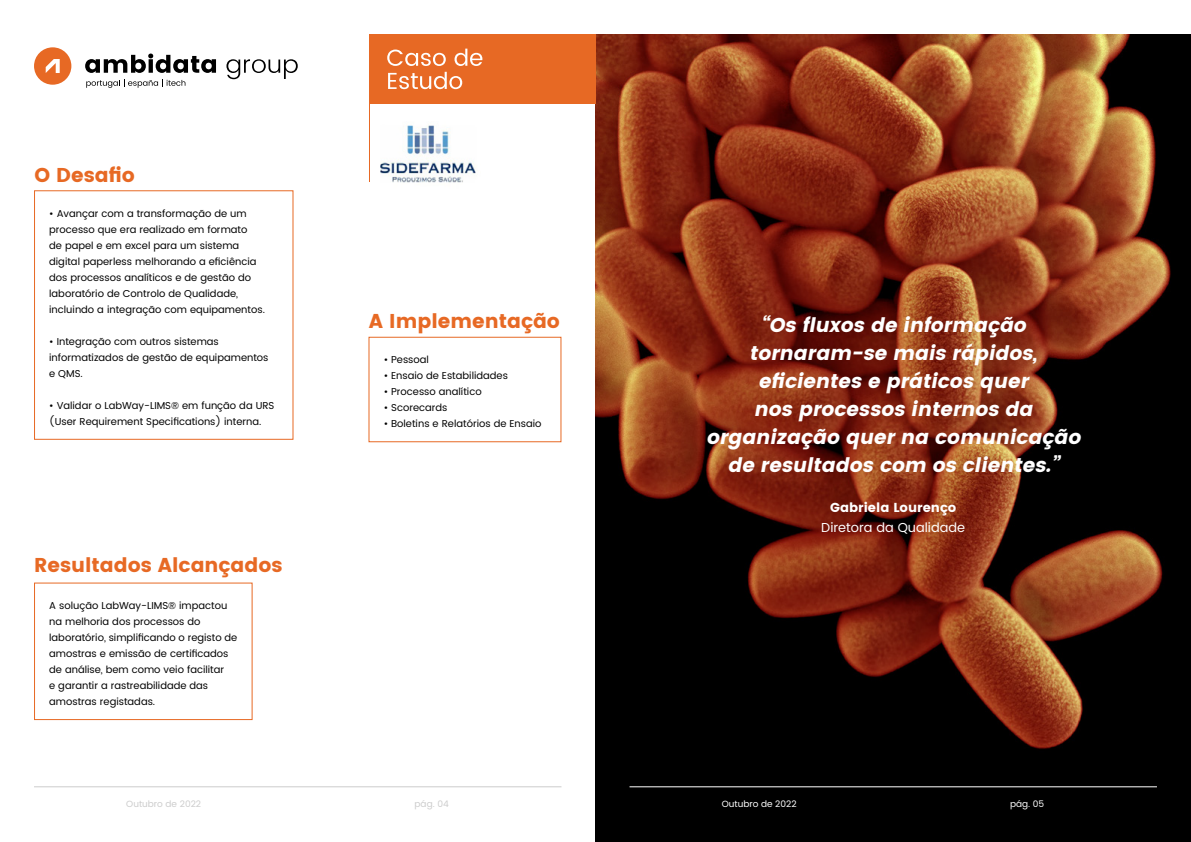
<style>
.page{position:relative;width:1191px;height:842px;background:#fff}
.page>*{position:absolute;margin:0;border:0;box-sizing:border-box;transform-origin:0 0}
.t1{font:italic 20px/28px "Poppins";color:#fff;text-align:center}
.t2{font:20px "Poppins";color:#e76924}
.t3{font:13px "Poppins";color:#fff}
.t4{font:13px "Poppins";color:#fff}
.t5{font:10px/16px "Poppins";color:#000}
.t6{font:9px "Poppins";color:#ccc}
.t7{font:9px "Poppins";color:#fff}
</style>
<div class="page">
<img style="left:595px;top:34px;width:596px;height:808px">
<hr style="left:34px;top:786px;width:527px;height:1px;background:#ccc">
<hr style="left:629px;top:786px;width:528px;height:1px;background:#fff">
<div style="left:34px;top:190px;width:259px;height:250px;border:1px solid #e76924"></div>
<div style="left:368px;top:337px;width:193px;height:105px;border:1px solid #e76924"></div>
<div style="left:34px;top:582px;width:219px;height:138px;border:1px solid #e76924"></div>
<svg style="left:85px;top:54px;width:131px;height:19px"></svg>
<svg style="left:226px;top:59px;width:72px;height:20px"></svg>
<svg style="left:86px;top:79px;width:99px;height:9px"></svg>
<svg style="left:34px;top:47px;width:37px;height:38px"></svg>
<div style="left:369px;top:34px;width:226px;height:70px;background:#e76924"></div>
<hr style="left:369px;top:34px;width:1px;height:148px;background:#e76924">
<svg style="left:388px;top:72px;width:74px;height:17px"></svg>
<svg style="left:387px;top:49px;width:95px;height:17px"></svg>
<img style="left:380px;top:125px;width:96px;height:58px">
<h1 class="t2" style="left:35px;top:163px;width:102px">O Desafio</h1>
<p class="t5" style="left:49px;top:205px;width:217px">• Avançar com a transformação de um processo que era realizado em formato<br>de papel e em excel para um sistema digital paperless melhorando a eficiência dos processos analíticos e de gestão do laboratório de Controlo de Qualidade, incluindo a integração com equipamentos.</p>
<p class="t5" style="left:49px;top:333px;width:221px">• Integração com outros sistemas informatizados de gestão de equipamentos e QMS.</p>
<p class="t5" style="left:49px;top:397px;width:227px">• Validar o LabWay-LIMS® em função da URS (User Requirement Specifications) interna.</p>
<h1 class="t2" style="left:34px;top:553px;width:250px">Resultados Alcançados</h1>
<p class="t5" style="left:49px;top:598px;width:190px">A solução LabWay-LIMS® impactou na melhoria dos processos do laboratório, simplificando o registo de amostras e emissão de certificados de análise, bem como veio facilitar<br>e garantir a rastreabilidade das amostras registadas.</p>
<h1 class="t2" style="left:369px;top:310px;width:192px">A Implementação</h1>
<p class="t5" style="left:384px;top:352px;width:47px">• Pessoal</p>
<p class="t5" style="left:384px;top:368px;width:126px">• Ensaio de Estabilidades</p>
<p class="t5" style="left:384px;top:384px;width:99px">• Processo analítico</p>
<p class="t5" style="left:384px;top:400px;width:65px">• Scorecards</p>
<p class="t5" style="left:384px;top:416px;width:159px">• Boletins e Relatórios de Ensaio</p>
<h1 class="t1" style="left:706px;top:311px;width:382px">“Os fluxos de informação tornaram-se mais rápidos, eficientes e práticos quer<br>nos processos internos da organização querna comunicação de resultados com os clientes.”</h1>
<h2 class="t4" style="left:830px;top:500px;width:128px">Gabriela Lourenço</h2>
<h2 class="t3" style="left:821px;top:518px;width:145px">Diretora da Qualidade</h2>
<p class="t6" style="left:126px;top:797px;width:76px">Outubro de 2022</p>
<p class="t6" style="left:414px;top:797px;width:36px">pág. 04</p>
<p class="t7" style="left:722px;top:797px;width:76px">Outubro de 2022</p>
<p class="t7" style="left:1010px;top:797px;width:36px">pág. 05</p>
</div>
